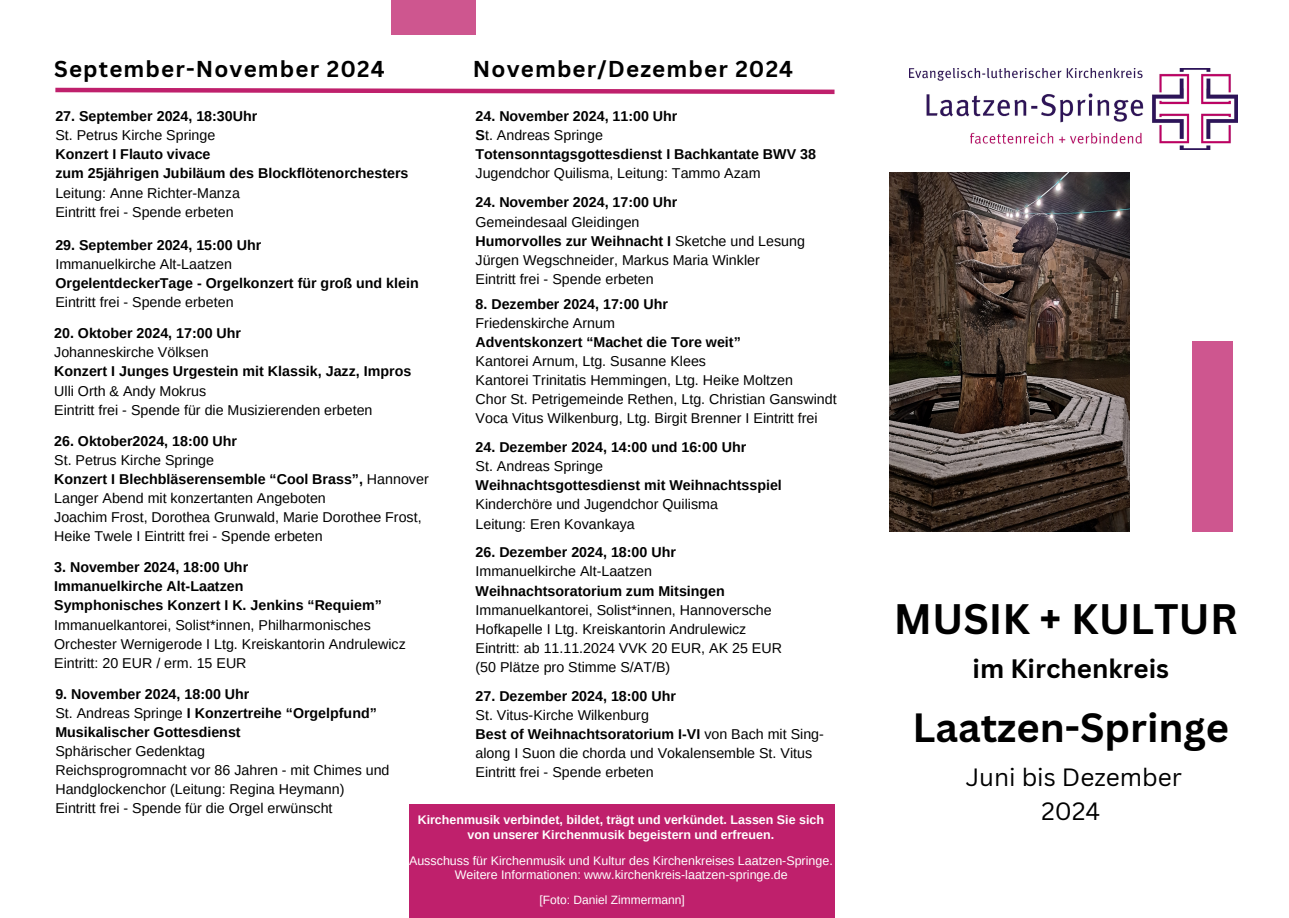
<style>
.page{position:relative;width:1289px;height:918px;background:#fff}
.page>*{position:absolute;margin:0;border:0;box-sizing:border-box;transform-origin:0 0}
.t1{font:700 41.55px "Canva Sans";color:#000}
.t2{font:700 39.75px "Canva Sans";color:#000}
.t3{font:700 25.95px "Canva Sans";color:#000}
.t4{font:24.3px/33.8px "Canva Sans";color:#000;text-align:center}
.t5{font:700 22.35px "Canva Sans";letter-spacing:.05em;color:#000}
.t6{font:14.25px/19.2px "Arimo";color:#000}
.t7{font:700 14.25px/19.2px "Arimo";color:#000}
.t8{font:12.45px "Arimo";color:#fff}
.t9{font:700 12.45px/14.9px "Arimo";color:#fff;text-align:center}
.t10{font:12px "Arimo";color:#fff}
.s1{font-weight:400}
.s2{font-weight:700}
</style>
<div class="page">
<img style="left:909px;top:68px;width:328px;height:81px">
<div style="left:1191px;top:341px;width:41px;height:191px;background:#ce568f"></div>
<div style="left:391px;top:0;width:84px;height:35px;background:#ce568f"></div>
<img style="left:889px;top:173px;width:240px;height:358px">
<svg style="left:55px;top:87px;width:780px;height:8px"></svg>
<div style="left:409px;top:804px;width:425px;height:114px;background:#bf206c"></div>
<h6 class="t5" style="left:54px;top:53px;width:332px">September-November 2024</h6>
<h6 class="t5" style="left:473px;top:53px;width:322px">November/Dezember 2024</h6>
<p class="t7" style="left:55px;top:107px;width:354px">27. September 2024, 18:30Uhr<br><span class="s1">St. Petrus Kirche Springe<br></span>Konzert I Flauto vivace<br>zum 25jährigen Jubiläum des Blockflötenorchesters<br><span class="s1">Leitung: Anne Richter-Manza<br>Eintritt frei - Spende erbeten</span></p>
<p class="t7" style="left:55px;top:235px;width:365px">29. September 2024, 15:00 Uhr<br><span class="s1">Immanuelkirche Alt-Laatzen<br></span>OrgelentdeckerTage - Orgelkonzert für groß und klein <span class="s1">Eintritt frei - Spende erbeten</span></p>
<h6 class="t6" style="left:54px;top:324px;width:358px"><span class="s2">20. Oktober 2024, 17:00 Uhr<br></span>Johanneskirche Völksen<br><span class="s2">Konzert I Junges Urgestein mit Klassik, Jazz, Impros </span>Ulli Orth &amp; Andy Mokrus<br>Eintritt frei - Spende für die Musizierenden erbeten</h6>
<h6 class="t6" style="left:54px;top:431px;width:376px"><span class="s2">26. Oktober2024, 18:00 Uhr<br></span>St. Petrus Kirche Springe<br><span class="s2">Konzert I Blechbläserensemble “Cool Brass”,</span> Hannover Langer Abend mit konzertanten Angeboten<br>Joachim Frost, Dorothea Grunwald, Marie Dorothee Frost, Heike Twele I Eintritt frei - Spende erbeten</h6>
<p class="t6" style="left:54px;top:558px;width:353px"><span class="s2">3. November 2024, 18:00 Uhr<br>Immanuelkirche Alt-Laatzen<br>Symphonisches Konzert I K. Jenkins “Requiem” </span>Immanuelkantorei, Solist*innen, Philharmonisches Orchester Wernigerode I Ltg. Kreiskantorin Andrulewicz Eintritt: 20 EUR / erm. 15 EUR</p>
<p class="t7" style="left:475px;top:107px;width:342px">24. November 2024, 11:00 Uhr<br>S<span class="s1">t. Andreas Springe<br></span>Totensonntagsgottesdienst I Bachkantate BWV 38<br><span class="s1">Jugendchor Quilisma, Leitung: Tammo Azam</span></p>
<p class="t6" style="left:475px;top:193px;width:331px"><span class="s2">24. November 2024, 17:00 Uhr<br></span>Gemeindesaal Gleidingen<br><span class="s2">Humorvolles zur Weihnacht I</span> Sketche und Lesung Jürgen Wegschneider, Markus Maria Winkler<br>Eintritt frei - Spende erbeten</p>
<h1 class="t6" style="left:475px;top:294px;width:362px"><span class="s2">8. Dezember 2024, 17:00 Uhr<br></span>Friedenskirche Arnum<br><span class="s2">Adventskonzert “Machet die Tore weit”<br></span>Kantorei Arnum, Ltg. Susanne Klees<br>Kantorei Trinitatis Hemmingen, Ltg. Heike Moltzen<br>Chor St. Petrigemeinde Rethen, Ltg. Christian Ganswindt Voca Vitus Wilkenburg, Ltg. Birgit Brenner I Eintritt frei</h1>
<h3 class="t7" style="left:475px;top:438px;width:308px">24. Dezember 2024, 14:00 und 16:00 Uhr<br><span class="s1">St. Andreas Springe<br></span>Weihnachtsgottesdienst mit Weihnachtsspiel <span class="s1">Kinderchöre und Jugendchor Quilisma<br>Leitung: Eren Kovankaya</span></h3>
<h4 class="t6" style="left:475px;top:543px;width:308px"><span class="s2">26. Dezember 2024, 18:00 Uhr<br></span>Immanuelkirche Alt-Laatzen <span class="s2">Weihnachtsoratorium zum Mitsingen </span>Immanuelkantorei, Solist*innen, Hannoversche Hofkapelle I Ltg. Kreiskantorin Andrulewicz Eintritt: ab 11.11.2024 VVK 20 EUR, AK 25 EUR (50 Plätze pro Stimme S/AT/B)</h4>
<h6 class="t6" style="left:55px;top:684px;width:335px"><span class="s2">9. November 2024, 18:00 Uhr<br></span>St. Andreas Springe <span class="s2">I Konzertreihe “Orgelpfund” Musikalischer Gottesdienst<br></span>Sphärischer Gedenktag<br>Reichsprogromnacht vor 86 Jahren - mit Chimes und Handglockenchor (Leitung: Regina Heymann)<br>Eintritt frei - Spende für die Orgel erwünscht</h6>
<h2 class="t6" style="left:475px;top:686px;width:350px"><span class="s2">27. Dezember 2024, 18:00 Uhr<br></span>St. Vitus-Kirche Wilkenburg<br><span class="s2">Best of Weihnachtsoratorium I-VI</span> von Bach mit Sing&shy;along I Suon die chorda und Vokalensemble St. Vitus Eintritt frei - Spende erbeten</h2>
<h6 class="t9" style="left:417px;top:812px;width:408px">Kirchenmusik verbindet, bildet, trägt und verkündet. Lassen Sie sich von unserer Kirchenmusik begeistern und erfreuen.</h6>
<h6 class="t8" style="left:409px;top:854px;width:425px">Ausschuss für Kirchenmusik und Kultur des Kirchenkreises Laatzen-Springe.</h6>
<h6 class="t8" style="left:454px;top:868px;width:334px">Weitere Informationen: www.kirchenkreis-laatzen-springe.de</h6>
<h6 class="t10" style="left:539px;top:893px;width:147px">[Foto: Daniel Zimmermann]</h6>
<h5 class="t1" style="left:893px;top:589px;width:345px">MUSIK + KULTUR</h5>
<h6 class="t3" style="left:972px;top:651px;width:198px">im Kirchenkreis</h6>
<h6 class="t2" style="left:912px;top:699px;width:318px">Laatzen-Springe</h6>
<h6 class="t4" style="left:965px;top:760px;width:218px">Juni bis Dezember<br>2024</h6>
</div>
